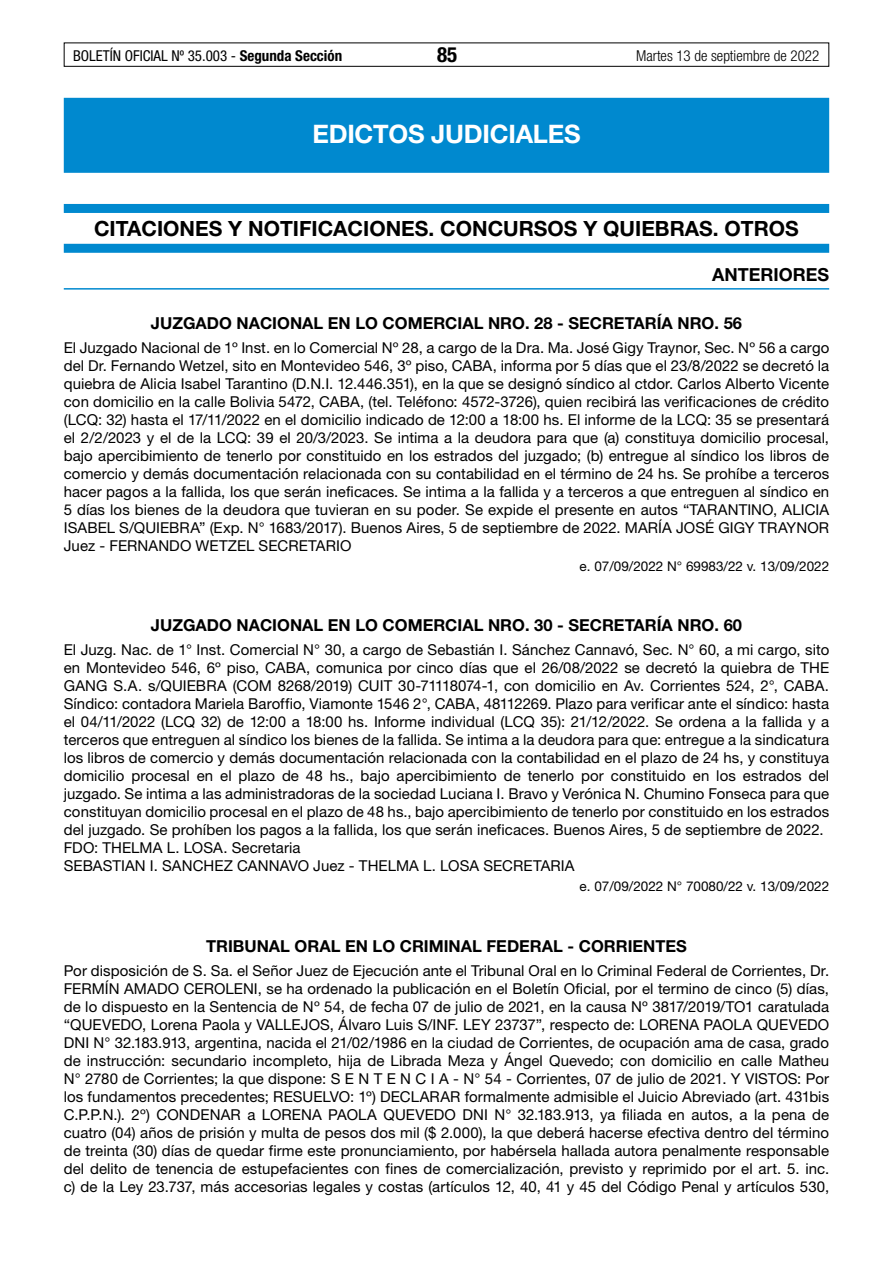
<style>
.page{position:relative;width:893px;height:1263px;background:#fff}
.page>*{position:absolute;margin:0;border:0;box-sizing:border-box;transform-origin:0 0}
.t1{font:700 25.5px "Helvetica Neue LT Std";letter-spacing:-.01em;color:#fff}
.t2{font:700 21px "Helvetica Neue LT Std";color:#000}
.t3{font:700 condensed 21px "Helvetica Neue LT Std";color:#000}
.t4{font:700 18px "Helvetica Neue LT Std";color:#000}
.t5{font:700 16.5px "Helvetica Neue LT Std";color:#000}
.t6{font:15px/18px "Helvetica Neue LT Std";letter-spacing:.005em;color:#000;text-align:justify}
.t7{font:condensed 15px "Helvetica Neue LT Std";color:#000}
.t8{font:300 condensed 15px "Helvetica Neue LT Std";color:#000}
.t9{font:13.5px "Helvetica Neue LT Std";color:#000}
.s1{font-weight:700}
</style>
<div class="page">
<div style="left:64px;top:43px;width:765px;height:24px;border:1px solid #000"></div>
<div style="left:64px;top:98px;width:765px;height:75px;background:#0089cf"></div>
<div style="left:64px;top:204px;width:765px;height:9px;background:#0089cf"></div>
<div style="left:64px;top:244px;width:765px;height:9px;background:#0089cf"></div>
<hr style="left:64px;top:288px;width:765px;height:2px;background:#0089cf">
<p class="t7" style="left:73px;top:47px;width:271px">BOLETÍN OFICIAL Nº 35.003 - <span class="s1">Segunda Sección</span></p>
<h2 class="t3" style="left:437px;top:42px;width:22px">85</h2>
<p class="t8" style="left:636px;top:47px;width:185px">Martes 13 de septiembre de 2022</p>
<h1 class="t1" style="left:312px;top:118px;width:270px">EDICTOS JUDICIALES</h1>
<h2 class="t2" style="left:94px;top:216px;width:706px">CITACIONES Y NOTIFICACIONES. CONCURSOS Y QUIEBRAS. OTROS</h2>
<p class="t4" style="left:712px;top:263px;width:118px">ANTERIORES</p>
<p class="t5" style="left:151px;top:313px;width:592px">JUZGADO NACIONAL EN LO COMERCIAL NRO. 28 - SECRETARÍA NRO. 56</p>
<p class="t6" style="left:64px;top:338px;width:767px">El Juzgado Nacional de 1º Inst. en lo Comercial Nº 28, a cargo de la Dra. Ma. José Gigy Traynor, Sec. Nº 56 a cargo del Dr. Fernando Wetzel, sito en Montevideo 546, 3º piso, CABA, informa por 5 días que el 23/8/2022 se decretó la quiebra de Alicia Isabel Tarantino (D.N.I. 12.446.351), en la que se designó síndico al ctdor. Carlos Alberto Vicente con domicilio en la calle Bolivia 5472, CABA, (tel. Teléfono: 4572-3726), quien recibirá las verificaciones de crédito (LCQ: 32) hasta el 17/11/2022 en el domicilio indicado de 12:00 a 18:00 hs. El informe de la LCQ: 35 se presentará el 2/2/2023 y el de la LCQ: 39 el 20/3/2023. Se intima a la deudora para que (a) constituya domicilio procesal, bajo apercibimiento de tenerlo por constituido en los estrados del juzgado; (b) entregue al síndico los libros de comercio y demás documentación relacionada con su contabilidad en el término de 24 hs. Se prohíbe a terceros hacer pagos a la fallida, los que serán ineficaces. Se intima a la fallida y a terceros a que entreguen al síndico en 5 días los bienes de la deudora que tuvieran en su poder. Se expide el presente en autos “TARANTINO, ALICIA ISABEL S/QUIEBRA” (Exp. N° 1683/2017). Buenos Aires, 5 de septiembre de 2022. MARÍA JOSÉ GIGY TRAYNOR Juez - FERNANDO WETZEL SECRETARIO</p>
<p class="t9" style="left:580px;top:558px;width:251px">e. 07/09/2022 N° 69983/22 v. 13/09/2022</p>
<p class="t5" style="left:151px;top:615px;width:592px">JUZGADO NACIONAL EN LO COMERCIAL NRO. 30 - SECRETARÍA NRO. 60</p>
<p class="t6" style="left:64px;top:641px;width:767px;text-align:left">El Juzg. Nac. de 1° Inst. Comercial N° 30, a cargo de Sebastián I. Sánchez Cannavó, Sec. N° 60, a mi cargo, sito en Montevideo 546, 6º piso, CABA, comunica por cinco días que el 26/08/2022 se decretó la quiebra de THE GANG S.A. s/QUIEBRA (COM 8268/2019) CUIT 30-71118074-1, con domicilio en Av. Corrientes 524, 2°, CABA.<br>Síndico: contadora Mariela Baroffio, Viamonte 1546 2°, CABA, 48112269. Plazo para verificar ante el síndico: hasta el 04/11/2022 (LCQ 32) de 12:00 a 18:00 hs. Informe individual (LCQ 35): 21/12/2022. Se ordena a la fallida y a terceros que entreguen al síndico los bienes de la fallida. Se intima a la deudora para que: entregue a la sindicatura los libros de comercio y demás documentación relacionada con la contabilidad en el plazo de 24 hs, y constituya domicilio procesal en el plazo de 48 hs., bajo apercibimiento de tenerlo por constituido en los estrados del juzgado. Se intima a las administradoras de la sociedad Luciana I. Bravo y Verónica N. Chumino Fonseca para que constituyan domicilio procesal en el plazo de 48 hs., bajo apercibimiento de tenerlo por constituido en los estrados del juzgado. Se prohíben los pagos a la fallida, los que serán ineficaces. Buenos Aires, 5 de septiembre de 2022.<br>FDO: THELMA L. LOSA. Secretaria<br>SEBASTIAN I. SANCHEZ CANNAVO Juez - THELMA L. LOSA SECRETARIA</p>
<p class="t9" style="left:580px;top:878px;width:251px">e. 07/09/2022 N° 70080/22 v. 13/09/2022</p>
<p class="t5" style="left:206px;top:935px;width:482px">TRIBUNAL ORAL EN LO CRIMINAL FEDERAL - CORRIENTES</p>
<p class="t6" style="left:64px;top:961px;width:767px">Por disposición de S. Sa. el Señor Juez de Ejecución ante el Tribunal Oral en lo Criminal Federal de Corrientes, Dr.<br>FERMÍN AMADO CEROLENI, se ha ordenado la publicación en el Boletín Oficial, por el termino de cinco (5) días, de lo dispuesto en la Sentencia de Nº 54, de fecha 07 de julio de 2021, en la causa Nº 3817/2019/TO1 caratulada “QUEVEDO, Lorena Paola y VALLEJOS, Álvaro Luis S/INF. LEY 23737”, respecto de: LORENA PAOLA QUEVEDO DNI N° 32.183.913, argentina, nacida el 21/02/1986 en la ciudad de Corrientes, de ocupación ama de casa, grado de instrucción: secundario incompleto, hija de Librada Meza y Ángel Quevedo; con domicilio en calle Matheu N° 2780 de Corrientes; la que dispone: S E N T E N C I A - N° 54 - Corrientes, 07 de julio de 2021. Y VISTOS: Por los fundamentos precedentes; RESUELVO: 1º) DECLARAR formalmente admisible el Juicio Abreviado (art. 431bis C.P.P.N.). 2º) CONDENAR a LORENA PAOLA QUEVEDO DNI N° 32.183.913, ya filiada en autos, a la pena de cuatro (04) años de prisión y multa de pesos dos mil ($ 2.000), la que deberá hacerse efectiva dentro del término de treinta (30) días de quedar firme este pronunciamiento, por habérsela hallada autora penalmente responsable del delito de tenencia de estupefacientes con fines de comercialización, previsto y reprimido por el art. 5. inc. c) de la Ley 23.737, más accesorias legales y costas (artículos 12, 40, 41 y 45 del Código Penal y artículos 530,</p>
</div>
